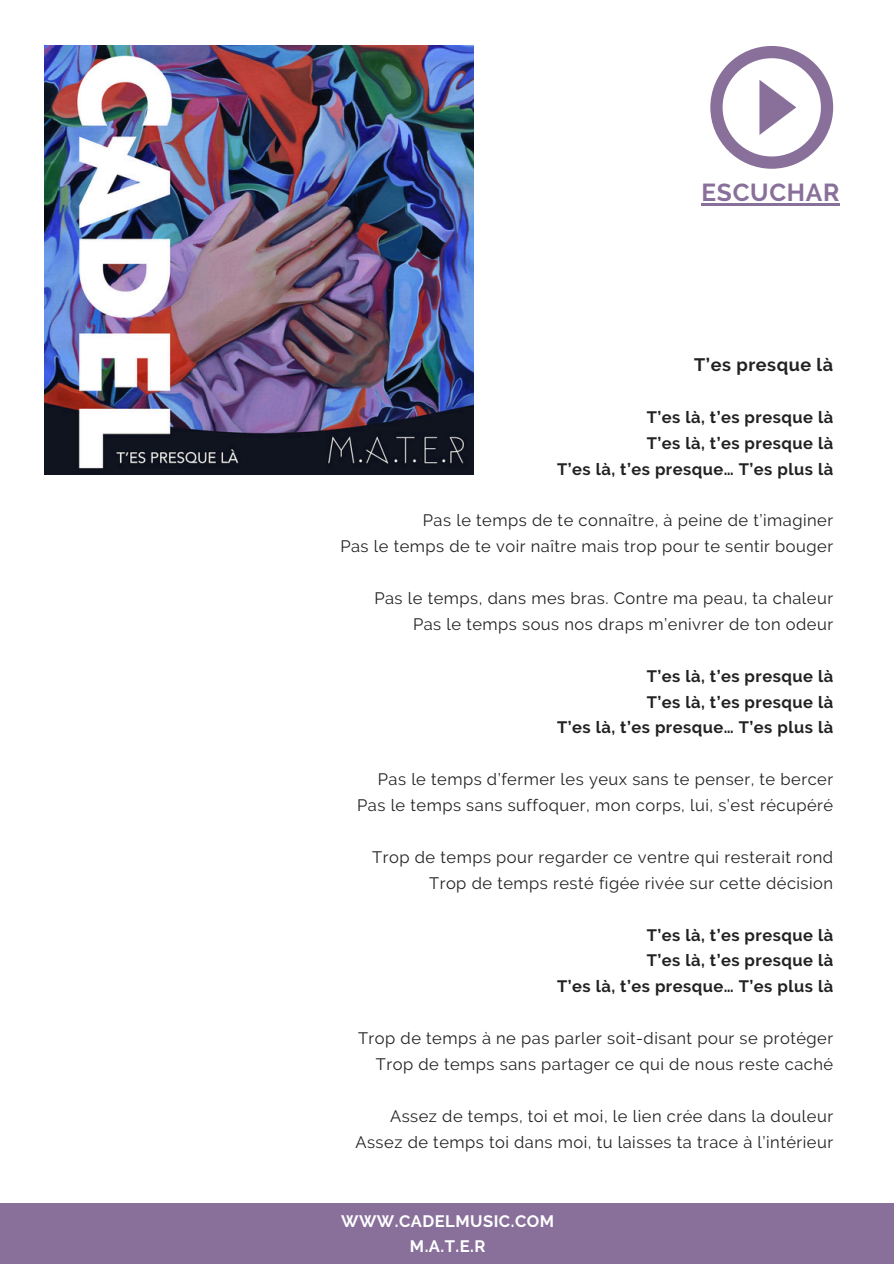
<style>
.page{position:relative;width:894px;height:1264px;background:#fff}
.page>*{position:absolute;margin:0;border:0;box-sizing:border-box;transform-origin:0 0}
.t1{font:700 24.45px "Raleway";letter-spacing:.03em;color:#89709b}
.t2{font:700 18px "Raleway";letter-spacing:.03em;color:#222}
.t3{font:16.5px "Raleway";letter-spacing:.03em;color:#222}
.t4{font:700 16.5px/25.8px "Raleway";letter-spacing:.03em;color:#222;text-align:right}
.t5{font:700 16.5px/25.8px "Raleway";letter-spacing:.03em;color:#fff;text-align:center}
</style>
<div class="page">
<div style="left:0;top:1203px;width:893px;height:60px;background:#89709b"></div>
<img style="left:45px;top:46px;width:429px;height:429px">
<svg style="left:710px;top:46px;width:122px;height:123px"></svg>
<hr style="left:701px;top:203px;width:139px;height:2px;background:#89709b">
<p class="t1" style="left:701px;top:178px;width:139px">ESCUCHAR</p>
<p class="t2" style="left:694px;top:354px;width:140px">T’es presque là</p>
<p class="t4" style="left:557px;top:404px;width:277px">T’es là, t’es presque là<br>T’es là, t’es presque là<br>T’es là, t’es presque… T’es plus là</p>
<h1 class="t3" style="left:423px;top:511px;width:412px">Pas le temps de te connaître, à peine de t’imaginer</h1>
<h3 class="t3" style="left:340px;top:536px;width:494px">Pas le temps de te voir naître mais trop pour te sentir bouger</h3>
<h3 class="t3" style="left:374px;top:588px;width:460px">Pas le temps, dans mes bras. Contre ma peau, ta chaleur</h3>
<p class="t3" style="left:413px;top:614px;width:421px">Pas le temps sous nos draps m’enivrer de ton odeur</p>
<p class="t4" style="left:557px;top:663px;width:277px">T’es là, t’es presque là<br>T’es là, t’es presque là<br>T’es là, t’es presque… T’es plus là</p>
<p class="t3" style="left:378px;top:769px;width:456px">Pas le temps d’fermer les yeux sans te penser, te bercer</p>
<p class="t3" style="left:357px;top:795px;width:477px">Pas le temps sans suffoquer, mon corps, lui, s’est récupéré</p>
<h3 class="t3" style="left:372px;top:847px;width:462px">Trop de temps pour regarder ce ventre qui resterait rond</h3>
<p class="t3" style="left:429px;top:873px;width:405px">Trop de temps resté figée rivée sur cette décision</p>
<p class="t4" style="left:557px;top:921px;width:277px">T’es là, t’es presque là<br>T’es là, t’es presque là<br>T’es là, t’es presque… T’es plus là</p>
<p class="t3" style="left:358px;top:1028px;width:476px">Trop de temps à ne pas parler soit-disant pour se protéger</p>
<p class="t3" style="left:376px;top:1054px;width:458px">Trop de temps sans partager ce qui de nous reste caché</p>
<h3 class="t3" style="left:390px;top:1106px;width:444px">Assez de temps, toi et moi, le lien crée dans la douleur</h3>
<p class="t3" style="left:355px;top:1132px;width:479px">Assez de temps toi dans moi, tu laisses ta trace à l’intérieur</p>
<p class="t5" style="left:341px;top:1207px;width:214px">WWW.CADELMUSIC.COM<br>M.A.T.E.R</p>
</div>
